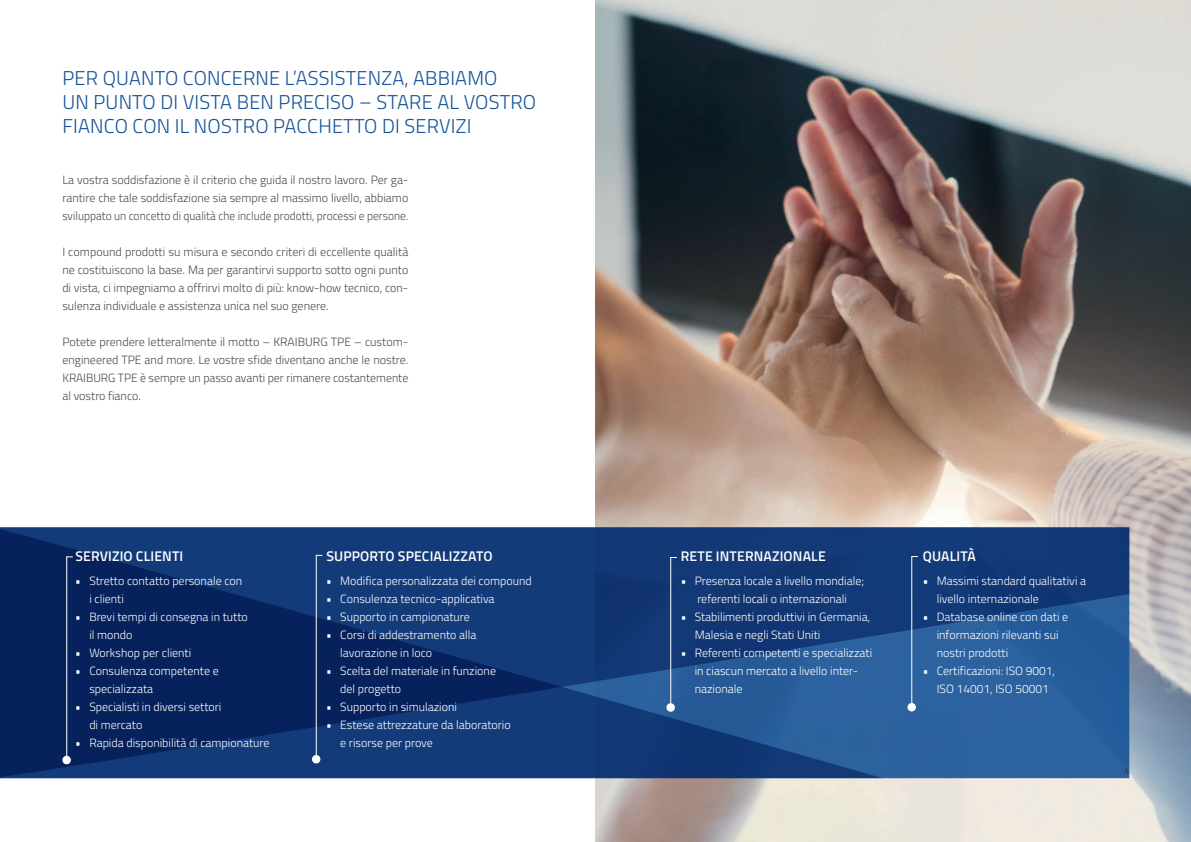
<style>
.page{position:relative;width:1191px;height:842px;background:#fff}
.page>*{position:absolute;margin:0;border:0;box-sizing:border-box;transform-origin:0 0}
.t1{font:300 20px/24px "Titillium Web";letter-spacing:.01em;color:#165398}
.t2{font:600 14px "Titillium Web";letter-spacing:.01em;color:#fff}
.t3{font:300 12px/18px "Titillium Web";color:#fff}
.t4{font:300 12px/18px "Titillium Web";color:#4b4c4d;text-align:justify}
.t5{font:12px "Minion Pro";color:#231f20}
</style>
<div class="page">
<img style="left:595px;top:0;width:596px;height:842px">
<svg style="left:0;top:527px;width:1129px;height:251px;background:#143c79"></svg>
<hr style="left:670px;top:557px;width:1px;height:149px;background:#fff">
<div style="left:666px;top:703px;width:9px;height:9px;background:#fff;border-radius:50%"></div>
<hr style="left:316px;top:556px;width:1px;height:202px;background:#fff">
<div style="left:312px;top:755px;width:8px;height:8px;background:#fff;border-radius:50%"></div>
<hr style="left:66px;top:557px;width:1px;height:202px;background:#fff">
<div style="left:62px;top:756px;width:9px;height:8px;background:#fff;border-radius:50%"></div>
<hr style="left:911px;top:557px;width:1px;height:150px;background:#fff">
<div style="left:907px;top:703px;width:9px;height:8px;background:#fff;border-radius:50%"></div>
<h1 class="t1" style="left:62px;top:65px;width:475px">PER QUANTO CONCERNE L’ASSISTENZA, ABBIAMO<br>UN PUNTO DI VISTA BEN PRECISO – STARE AL VOSTRO<br>FIANCO CON IL NOSTRO PACCHETTO DI SERVIZI</h1>
<p class="t4" style="left:62px;top:170px;width:347px">La vostra soddisfazione è il criterio che guida il nostro lavoro. Per ga&shy;rantire che tale soddisfazione sia sempre al massimo livello, abbiamo sviluppato un concetto di qualità che include prodotti, processi e persone.</p>
<p class="t4" style="left:62px;top:242px;width:347px">I compound prodotti su misura e secondo criteri di eccellente qualità ne costituiscono la base. Ma per garantirvi supporto sotto ogni punto di vista, ci impegniamo a offrirvi molto di più: know-how tecnico, con&shy;sulenza individuale e assistenza unica nel suo genere.</p>
<p class="t4" style="left:62px;top:332px;width:347px">Potete prendere letteralmente il motto – KRAIBURG TPE – custom&shy;engineered TPE and more. Le vostre sfide diventano anche le nostre.<br>KRAIBURG TPE è sempre un passo avanti per rimanere costantemente al vostro fianco.</p>
<p class="t2" style="left:75px;top:545px;width:109px">SERVIZIO CLIENTI</p>
<p class="t3" style="left:89px;top:571px;width:154px;text-indent:-14px">• Stretto contatto personale con i clienti</p>
<p class="t3" style="left:89px;top:607px;width:160px;text-indent:-14px">• Brevi tempi di consegna in tutto il mondo</p>
<p class="t3" style="left:75px;top:643px;width:117px">• Workshop per clienti</p>
<p class="t3" style="left:89px;top:661px;width:131px;text-indent:-14px">• Consulenza competente e specializzata</p>
<p class="t3" style="left:89px;top:697px;width:134px;text-indent:-14px">• Specialisti in diversi settori di mercato</p>
<p class="t3" style="left:75px;top:733px;width:196px">• Rapida disponibilità di campionature</p>
<p class="t2" style="left:326px;top:545px;width:168px">SUPPORTO SPECIALIZZATO</p>
<p class="t3" style="left:326px;top:571px;width:207px">• Modifica personalizzata dei compound</p>
<p class="t3" style="left:326px;top:589px;width:170px">• Consulenza tecnico-applicativa</p>
<p class="t3" style="left:326px;top:607px;width:145px">• Supporto in campionature</p>
<p class="t3" style="left:340px;top:625px;width:138px;text-indent:-14px">• Corsi di addestramento alla lavorazione in loco</p>
<p class="t3" style="left:340px;top:661px;width:157px;text-indent:-14px">• Scelta del materiale in funzione del progetto</p>
<p class="t3" style="left:326px;top:697px;width:132px">• Supporto in simulazioni</p>
<p class="t3" style="left:340px;top:715px;width:172px;text-indent:-14px">• Estese attrezzature da laboratorio e risorse per prove</p>
<p class="t2" style="left:681px;top:545px;width:146px">RETE INTERNAZIONALE</p>
<p class="t3" style="left:680px;top:571px;width:185px;text-align:center">• Presenza locale a livello mondiale; referenti locali o internazionali</p>
<p class="t3" style="left:695px;top:607px;width:177px;text-indent:-14px">• Stabilimenti produttivi in Germania,<br>Malesia e negli Stati Uniti</p>
<p class="t3" style="left:695px;top:643px;width:179px;text-indent:-14px">• Referenti competenti e specializzati in ciascun mercato a livello inter&shy;nazionale</p>
<p class="t2" style="left:922px;top:545px;width:55px">QUALITÀ</p>
<p class="t3" style="left:936px;top:571px;width:151px;text-indent:-14px">• Massimi standard qualitativi a livello internazionale</p>
<p class="t3" style="left:936px;top:607px;width:133px;text-indent:-14px">• Database online con dati e informazioni rilevanti sui nostri prodotti</p>
<p class="t3" style="left:936px;top:661px;width:120px;text-indent:-14px">• Certificazioni: ISO 9001,<br>ISO 14001, ISO 50001</p>
<p class="t5" style="left:1129px;top:780px;width:7px;rotate:-180deg">v</p>
</div>
